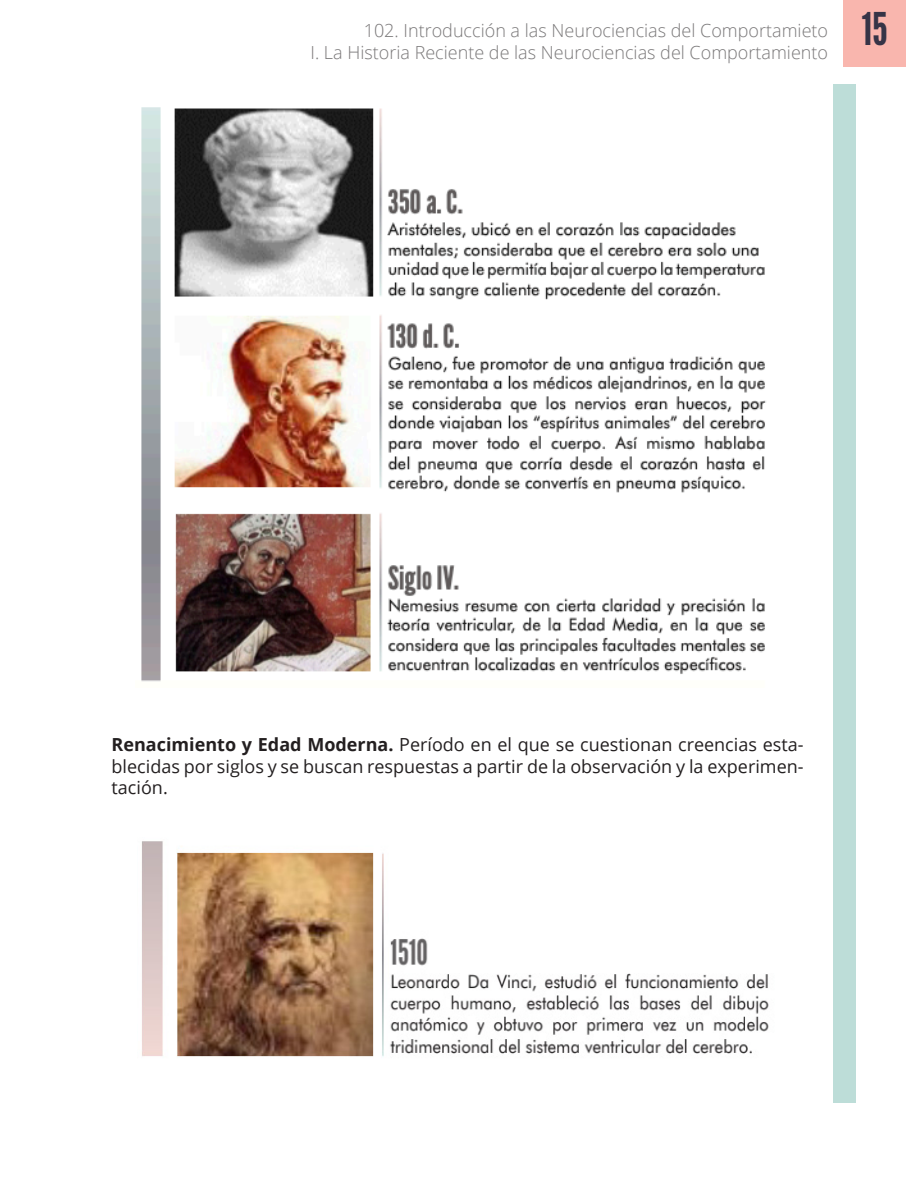
<style>
.page{position:relative;width:918px;height:1188px;background:#fff}
.page>*{position:absolute;margin:0;border:0;box-sizing:border-box;transform-origin:0 0}
.t1{font:45px "League Gothic";color:#363447}
.texto{font:18px/21.6px "Open Sans";color:#231f20;text-align:justify}
.t2{font:300 18px "Open Sans";color:#7a7879}
.s1{font-weight:700}
</style>
<div class="page">
<div style="left:833px;top:85px;width:23px;height:1018px;background:#bdddd8"></div>
<div style="left:843px;top:0;width:63px;height:67px;background:#f9b6ae"></div>
<img style="left:141px;top:107px;width:625px;height:575px">
<img style="left:142px;top:841px;width:627px;height:216px">
<p class="t2" style="left:364px;top:19px;width:466px">102. Introducción a las Neurociencias del Comportamieto</p>
<h1 class="t1" style="left:862px;top:2px;width:27px">15</h1>
<p class="t2" style="left:310px;top:40px;width:519px">I. La Historia Reciente de las Neurociencias del Comportamiento</p>
<p class="texto" style="left:112px;top:733px;width:694px"><span class="s1">Renacimiento y Edad Moderna.</span> Período en el que se cuestionan creencias esta&shy;blecidas por siglos y se buscan respuestas a partir de la observación y la experimen&shy;tación.</p>
</div>
